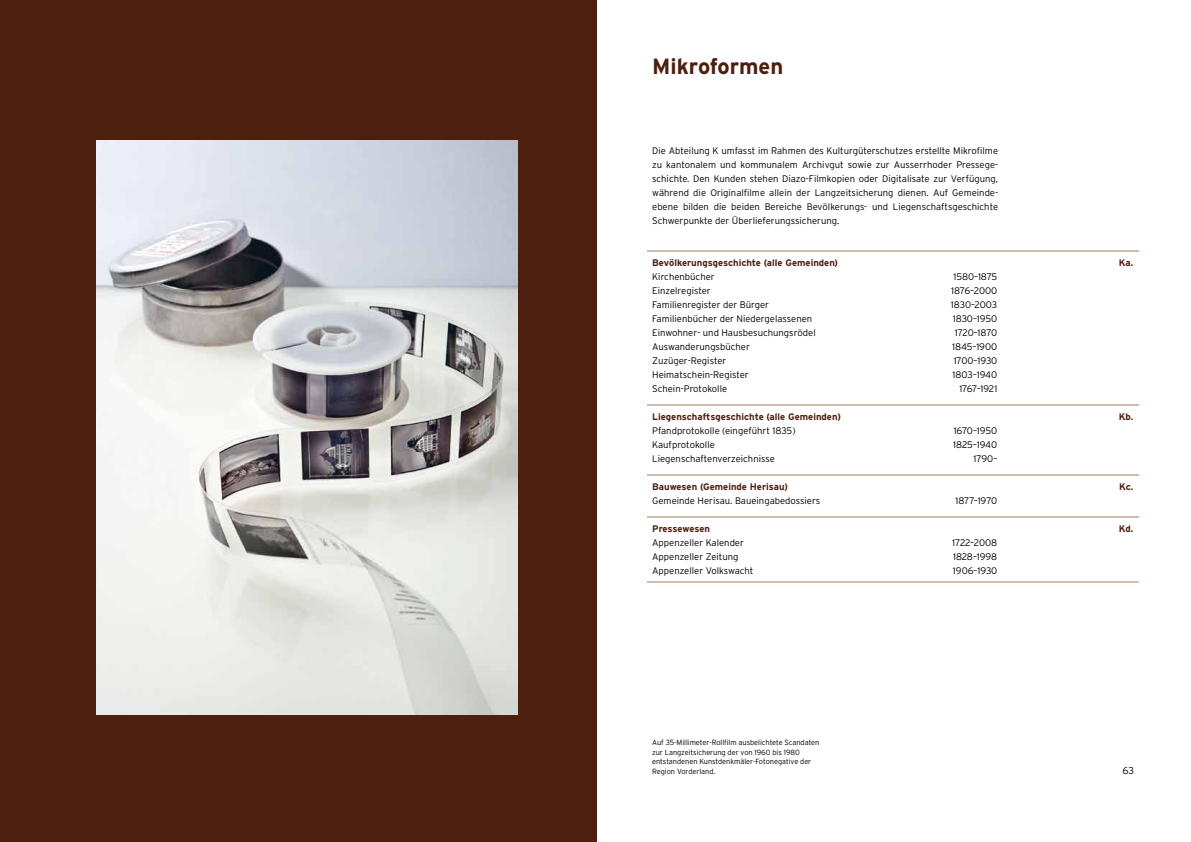
<style>
.page{position:relative;width:1191px;height:842px;background:#fff}
.page>*{position:absolute;margin:0;border:0;box-sizing:border-box;transform-origin:0 0}
.t1{font:700 22px "Interstate";color:#4d1f0e}
.t2{font:300 10px "Interstate";color:#000}
.t3{font:300 9.5px/14px "Interstate";color:#000;text-align:justify}
.t4{font:700 9.5px "Interstate";color:#4d1f0e}
.t5{font:300 9.5px "Interstate";letter-spacing:-.02em;color:#000}
.t6{font:300 7.5px/9.5px "Interstate";letter-spacing:-.005em;color:#000}
</style>
<div class="page">
<div style="left:0;top:0;width:596px;height:842px;background:#4d1f0e"></div>
<img style="left:96px;top:140px;width:421px;height:574px">
<hr style="left:646px;top:251px;width:492px;height:1px;background:#d6bcad">
<hr style="left:646px;top:404px;width:492px;height:2px;background:#d6bcad">
<hr style="left:646px;top:475px;width:492px;height:1px;background:#d6bcad">
<hr style="left:646px;top:516px;width:492px;height:2px;background:#d6bcad">
<hr style="left:646px;top:581px;width:492px;height:1px;background:#d6bcad">
<h1 class="t1" style="left:652px;top:54px;width:132px">Mikroformen</h1>
<p class="t3" style="left:652px;top:144px;width:347px">Die Abteilung K umfasst im Rahmen des Kulturgüterschutzes erstellte Mikrofilme zu kantonalem und kommunalem Archivgut sowie zur Ausserrhoder Pressege&shy;schichte. Den Kunden stehen Diazo-Filmkopien oder Digitalisate zur Verfügung, während die Originalfilme allein der Langzeitsicherung dienen. Auf Gemeinde&shy;ebene bilden die beiden Bereiche Bevölkerungs- und Liegenschaftsgeschichte Schwerpunkte der Überlieferungssicherung.</p>
<p class="t4" style="left:652px;top:257px;width:187px">Bevölkerungsgeschichte (alle Gemeinden)</p>
<p class="t4" style="left:1118px;top:257px;width:16px">Ka.</p>
<p class="t3" style="left:652px;top:270px;width:64px">Kirchenbücher</p>
<p class="t3" style="left:953px;top:270px;width:45px">1580–1875</p>
<p class="t3" style="left:652px;top:284px;width:60px">Einzelregister</p>
<p class="t3" style="left:951px;top:284px;width:48px">1876–2000</p>
<p class="t3" style="left:652px;top:298px;width:118px">Familienregister der Bürger</p>
<p class="t3" style="left:950px;top:298px;width:48px">1830–2003</p>
<p class="t3" style="left:652px;top:312px;width:161px">Familienbücher der Niedergelassenen</p>
<p class="t3" style="left:952px;top:312px;width:46px">1830–1950</p>
<p class="t3" style="left:652px;top:326px;width:165px">Einwohner- und Hausbesuchungsrödel</p>
<p class="t5" style="left:954px;top:327px;width:44px">1720–1870</p>
<p class="t3" style="left:652px;top:340px;width:99px">Auswanderungsbücher</p>
<p class="t3" style="left:952px;top:340px;width:47px">1845–1900</p>
<p class="t3" style="left:652px;top:354px;width:76px">Zuzüger-Register</p>
<p class="t3" style="left:953px;top:354px;width:45px">1700–1930</p>
<p class="t3" style="left:652px;top:368px;width:98px">Heimatschein-Register</p>
<p class="t3" style="left:952px;top:368px;width:46px">1803–1940</p>
<p class="t3" style="left:652px;top:382px;width:76px">Schein-Protokolle</p>
<p class="t3" style="left:959px;top:382px;width:39px">1767–1921</p>
<p class="t4" style="left:652px;top:411px;width:190px">Liegenschaftsgeschichte (alle Gemeinden)</p>
<p class="t4" style="left:1118px;top:411px;width:16px">Kb.</p>
<p class="t3" style="left:652px;top:424px;width:145px">Pfandprotokolle (eingeführt 1835)</p>
<p class="t3" style="left:953px;top:424px;width:45px">1670–1950</p>
<p class="t3" style="left:652px;top:438px;width:64px">Kaufprotokolle</p>
<p class="t3" style="left:953px;top:438px;width:46px">1825–1940</p>
<p class="t3" style="left:652px;top:452px;width:124px">Liegenschaftenverzeichnisse</p>
<p class="t3" style="left:973px;top:452px;width:25px">1790–</p>
<p class="t4" style="left:652px;top:481px;width:137px">Bauwesen (Gemeinde Herisau)</p>
<p class="t4" style="left:1119px;top:481px;width:16px">Kc.</p>
<p class="t3" style="left:652px;top:494px;width:169px">Gemeinde Herisau. Baueingabedossiers</p>
<p class="t3" style="left:955px;top:494px;width:43px">1877–1970</p>
<p class="t4" style="left:652px;top:523px;width:59px">Pressewesen</p>
<p class="t4" style="left:1119px;top:523px;width:16px">Kd.</p>
<p class="t3" style="left:652px;top:536px;width:93px">Appenzeller Kalender</p>
<p class="t3" style="left:952px;top:536px;width:47px">1722–2008</p>
<p class="t3" style="left:652px;top:550px;width:88px">Appenzeller Zeitung</p>
<p class="t3" style="left:953px;top:550px;width:46px">1828–1998</p>
<p class="t3" style="left:652px;top:564px;width:103px">Appenzeller Volkswacht</p>
<p class="t3" style="left:953px;top:564px;width:46px">1906–1930</p>
<p class="t6" style="left:652px;top:738px;width:169px">Auf 35-Millimeter-Rollfilm ausbelichtete Scandaten zur Langzeitsicherung der von 1960 bis 1980 entstandenen Kunstdenkmäler-Fotonegative der Region Vorderland.</p>
<p class="t2" style="left:1122px;top:765px;width:13px">63</p>
</div>
